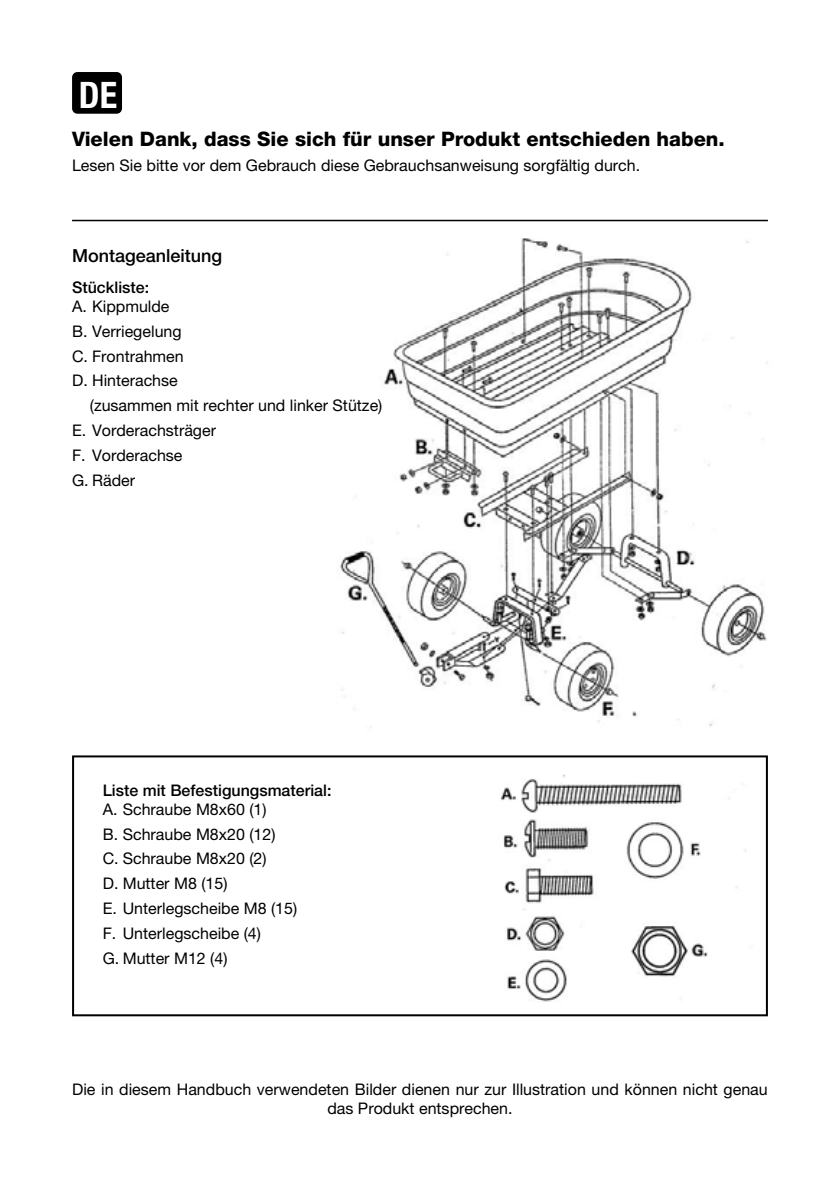
<style>
.page{position:relative;width:840px;height:1191px;background:#fff}
.page>*{position:absolute;margin:0;border:0;box-sizing:border-box;transform-origin:0 0}
.t1{font:700 condensed 36.6px "Helvetica Neue LT Pro";color:#fff}
.t2{font:800 20px "Helvetica Neue LT Pro";color:#000}
.t3{font:500 18px "Helvetica Neue LT Pro";color:#000}
.t4{font:16px/24.8px "Helvetica Neue LT Pro";color:#000}
.t5{font:500 16px "Helvetica Neue LT Pro";color:#000}
</style>
<div class="page">
<img style="left:501px;top:774px;width:246px;height:228px">
<img style="left:340px;top:239px;width:428px;height:488px">
<div style="left:295px;top:294px;width:83px;height:134px;background:#fff"></div>
<div style="left:72px;top:755px;width:695px;height:261px;border:2px solid #000"></div>
<hr style="left:72px;top:220px;width:695px;height:1px;background:#000">
<div style="left:72px;top:72px;width:50px;height:42px;background:#000;border-radius:5px"></div>
<h1 class="t1" style="left:79px;top:73px;width:40px">DE</h1>
<p class="t2" style="left:72px;top:127px;width:654px">Vielen Dank, dass Sie sich für unser Produkt entschieden haben.</p>
<p class="t4" style="left:72px;top:152px;width:569px">Lesen Sie bitte vor dem Gebrauch diese Gebrauchsanweisung sorgfältig durch.</p>
<p class="t3" style="left:72px;top:245px;width:152px">Montageanleitung</p>
<p class="t5" style="left:72px;top:277px;width:79px">Stückliste:</p>
<p class="t4" style="left:72px;top:293px;width:99px">A. Kippmulde</p>
<p class="t4" style="left:72px;top:318px;width:111px">B. Verriegelung</p>
<p class="t4" style="left:72px;top:343px;width:113px">C. Frontrahmen</p>
<p class="t4" style="left:72px;top:368px;width:107px">D. Hinterachse</p>
<p class="t4" style="left:90px;top:393px;width:294px">(zusammen mit rechter und linker Stütze)</p>
<p class="t4" style="left:72px;top:418px;width:145px">E. Vorderachsträger</p>
<p class="t4" style="left:72px;top:443px;width:112px">F. Vorderachse</p>
<p class="t4" style="left:72px;top:468px;width:64px">G. Räder</p>
<p class="t5" style="left:103px;top:780px;width:230px">Liste mit Befestigungsmaterial:</p>
<p class="t4" style="left:103px;top:796px;width:196px">A. Schraube M8x60 (1)<br>B. Schraube M8x20 (12)<br>C. Schraube M8x20 (2)<br>D. Mutter M8 (15)<br>E. Unterlegscheibe M8 (15)<br>F. Unterlegscheibe (4)<br>G. Mutter M12 (4)</p>
<p class="t4" style="left:72px;top:1079px;width:696px;line-height:19.2px;text-align:center">Die in diesem Handbuch verwendeten Bilder dienen nur zur Illustration und können nicht genau das Produkt entsprechen.</p>
</div>
